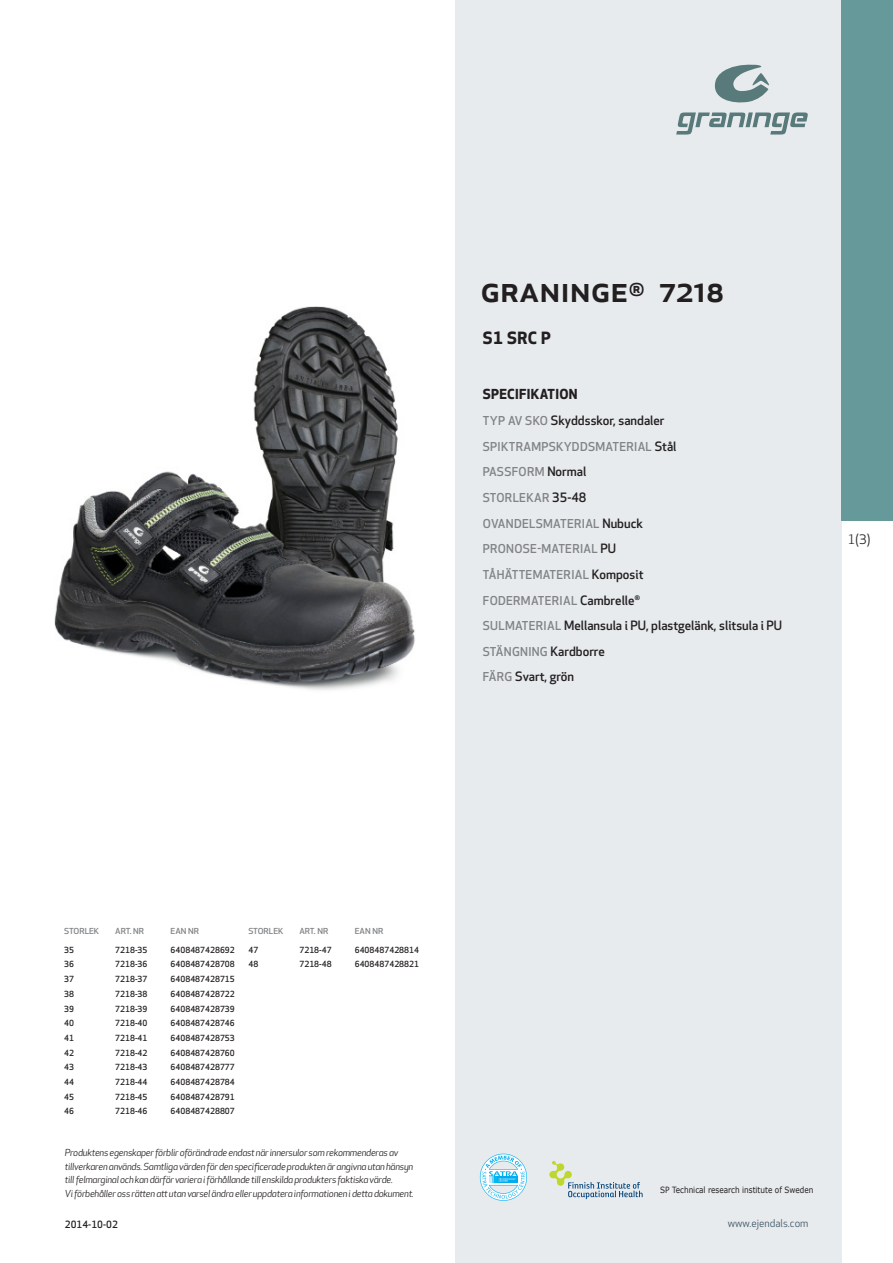
<style>
.page{position:relative;width:893px;height:1263px;background:#fff}
.page>*{position:absolute;margin:0;border:0;box-sizing:border-box;transform-origin:0 0}
.prodname{font:500 36px "Apex New";color:#231f20}
.Funktion_body{font:700 16.5px "Apex New";color:#231f20}
.Funktion_body-2{font:700 13.5px "Apex New";letter-spacing:.025em;color:#231f20}
.t1{font:12.75px "Apex New";color:#231f20}
.Funktion_body-3{font:500 12.6px "Apex New";color:#231f20}
.Funktion_body-4{font:500 12px "Apex New";letter-spacing:.025em;color:#808285}
.t2{font:10.5px "Apex New";color:#405968}
.Sidfot_datum{font:500 9.75px "Apex New";color:#231f20}
.t3{font:italic 9.45px/13.5px "Apex New";letter-spacing:-.025em;color:#231f20}
.t4{font:8.55px "Verdana";color:#231f20;scale:.85 1}
.ArticleTable_body{font:500 8.25px "Apex New";color:#231f20}
.ArticeTable_header{font:500 8.1px "Apex New";letter-spacing:-.015em;color:#808285;scale:1.06 1}
.s1{font-size:12px;color:#808285}
.s2{font-size:12.6px;color:#231f20}
</style>
<div class="page">
<div style="left:455px;top:0;width:387px;height:1263px;background:#e8ebee"></div>
<svg style="left:549px;top:1161px;width:94px;height:38px"></svg>
<svg style="left:480px;top:1154px;width:47px;height:47px"></svg>
<svg style="left:676px;top:112px;width:132px;height:23px"></svg>
<svg style="left:714px;top:65px;width:55px;height:38px"></svg>
<div style="left:842px;top:0;width:51px;height:520px;background:#699"></div>
<img style="left:54px;top:306px;width:361px;height:384px">
<p class="prodname" style="left:480px;top:265px;width:245px">GRANINGE<sup>®</sup> 7218</p>
<p class="Funktion_body" style="left:483px;top:326px;width:69px">S1 SRC P</p>
<p class="Funktion_body-2" style="left:483px;top:385px;width:96px">SPECIFIKATION</p>
<p class="Funktion_body-3" style="left:483px;top:412px;width:183px"><span class="s1">TYP AV SKO</span> Skyddsskor, sandaler</p>
<p class="Funktion_body-4" style="left:483px;top:438px;width:195px">SPIKTRAMPSKYDDSMATERIAL <span class="s2">Stål</span></p>
<p class="Funktion_body-4" style="left:483px;top:464px;width:105px">PASSFORM <span class="s2">Normal</span></p>
<p class="Funktion_body-4" style="left:483px;top:490px;width:105px">STORLEKAR <span class="s2">35-48</span></p>
<p class="Funktion_body-4" style="left:483px;top:515px;width:162px">OVANDELSMATERIAL <span class="s2">Nubuck</span></p>
<p class="Funktion_body-4" style="left:483px;top:541px;width:135px">PRONOSE-MATERIAL <span class="s2">PU</span></p>
<p class="Funktion_body-4" style="left:483px;top:566px;width:162px">TÅHÄTTEMATERIAL <span class="s2">Komposit</span></p>
<p class="Funktion_body-4" style="left:483px;top:592px;width:159px">FODERMATERIAL <span class="s2">Cambrelle</span><sup>®</sup></p>
<p class="Funktion_body-3" style="left:483px;top:617px;width:301px"><span class="s1">SULMATERIAL</span> Mellansula i PU, plastgelänk, slitsula i PU</p>
<p class="Funktion_body-4" style="left:483px;top:643px;width:124px">STÄNGNING <span class="s2">Kardborre</span></p>
<p class="Funktion_body-3" style="left:483px;top:668px;width:93px"><span class="s1">FÄRG</span> Svart, grön</p>
<p class="t1" style="left:848px;top:531px;width:24px">1(3)</p>
<p class="ArticeTable_header" style="left:64px;top:925px;width:35px">STORLEK</p>
<p class="ArticeTable_header" style="left:115px;top:925px;width:29px">ART. NR</p>
<p class="ArticeTable_header" style="left:171px;top:925px;width:28px">EAN NR</p>
<p class="ArticleTable_body" style="left:64px;top:944px;width:11px">35</p>
<p class="ArticleTable_body" style="left:115px;top:944px;width:34px">7218-35</p>
<p class="ArticleTable_body" style="left:171px;top:944px;width:66px">6408487428692</p>
<p class="ArticleTable_body" style="left:64px;top:959px;width:11px">36</p>
<p class="ArticleTable_body" style="left:115px;top:959px;width:34px">7218-36</p>
<p class="ArticleTable_body" style="left:171px;top:959px;width:66px">6408487428708</p>
<p class="ArticleTable_body" style="left:64px;top:973px;width:11px">37</p>
<p class="ArticleTable_body" style="left:115px;top:973px;width:34px">7218-37</p>
<p class="ArticleTable_body" style="left:171px;top:973px;width:66px">6408487428715</p>
<p class="ArticleTable_body" style="left:64px;top:988px;width:11px">38</p>
<p class="ArticleTable_body" style="left:115px;top:988px;width:34px">7218-38</p>
<p class="ArticleTable_body" style="left:171px;top:988px;width:66px">6408487428722</p>
<p class="ArticleTable_body" style="left:64px;top:1003px;width:11px">39</p>
<p class="ArticleTable_body" style="left:115px;top:1003px;width:34px">7218-39</p>
<p class="ArticleTable_body" style="left:171px;top:1003px;width:66px">6408487428739</p>
<p class="ArticleTable_body" style="left:64px;top:1018px;width:11px">40</p>
<p class="ArticleTable_body" style="left:115px;top:1018px;width:34px">7218-40</p>
<p class="ArticleTable_body" style="left:171px;top:1018px;width:66px">6408487428746</p>
<p class="ArticleTable_body" style="left:64px;top:1032px;width:11px">41</p>
<p class="ArticleTable_body" style="left:115px;top:1032px;width:34px">7218-41</p>
<p class="ArticleTable_body" style="left:171px;top:1032px;width:66px">6408487428753</p>
<p class="ArticleTable_body" style="left:64px;top:1047px;width:11px">42</p>
<p class="ArticleTable_body" style="left:115px;top:1047px;width:34px">7218-42</p>
<p class="ArticleTable_body" style="left:171px;top:1047px;width:66px">6408487428760</p>
<p class="ArticleTable_body" style="left:64px;top:1062px;width:11px">43</p>
<p class="ArticleTable_body" style="left:115px;top:1062px;width:34px">7218-43</p>
<p class="ArticleTable_body" style="left:171px;top:1062px;width:66px">6408487428777</p>
<p class="ArticleTable_body" style="left:64px;top:1076px;width:11px">44</p>
<p class="ArticleTable_body" style="left:115px;top:1076px;width:34px">7218-44</p>
<p class="ArticleTable_body" style="left:171px;top:1076px;width:66px">6408487428784</p>
<p class="ArticleTable_body" style="left:64px;top:1091px;width:11px">45</p>
<p class="ArticleTable_body" style="left:115px;top:1091px;width:34px">7218-45</p>
<p class="ArticleTable_body" style="left:171px;top:1091px;width:66px">6408487428791</p>
<p class="ArticleTable_body" style="left:64px;top:1106px;width:11px">46</p>
<p class="ArticleTable_body" style="left:115px;top:1106px;width:34px">7218-46</p>
<p class="ArticleTable_body" style="left:171px;top:1106px;width:66px">6408487428807</p>
<p class="ArticeTable_header" style="left:248px;top:925px;width:35px">STORLEK</p>
<p class="ArticeTable_header" style="left:299px;top:925px;width:29px">ART. NR</p>
<p class="ArticeTable_header" style="left:355px;top:925px;width:28px">EAN NR</p>
<p class="ArticleTable_body" style="left:248px;top:944px;width:11px">47</p>
<p class="ArticleTable_body" style="left:299px;top:944px;width:34px">7218-47</p>
<p class="ArticleTable_body" style="left:355px;top:944px;width:66px">6408487428814</p>
<p class="ArticleTable_body" style="left:248px;top:959px;width:11px">48</p>
<p class="ArticleTable_body" style="left:299px;top:959px;width:34px">7218-48</p>
<p class="ArticleTable_body" style="left:355px;top:959px;width:66px">6408487428821</p>
<p class="t3" style="left:65px;top:1146px;width:350px">Produktens egenskaper förblir oförändrade endast när innersulor som rekommenderas av tillverkaren används. Samtliga värden för den specificerade produkten är angivna utan hänsyn till felmarginal och kan därför variera i förhållande till enskilda produkters faktiska värde.<br>Vi förbehåller oss rätten att utan varsel ändra eller uppdatera informationen i detta dokument.</p>
<p class="Sidfot_datum" style="left:65px;top:1218px;width:54px">2014-10-02</p>
<p class="t4" style="left:660px;top:1184px;width:182px">SP Technical research institute of Sweden</p>
<p class="t2" style="left:728px;top:1217px;width:82px">www.ejendals.com</p>
</div>
